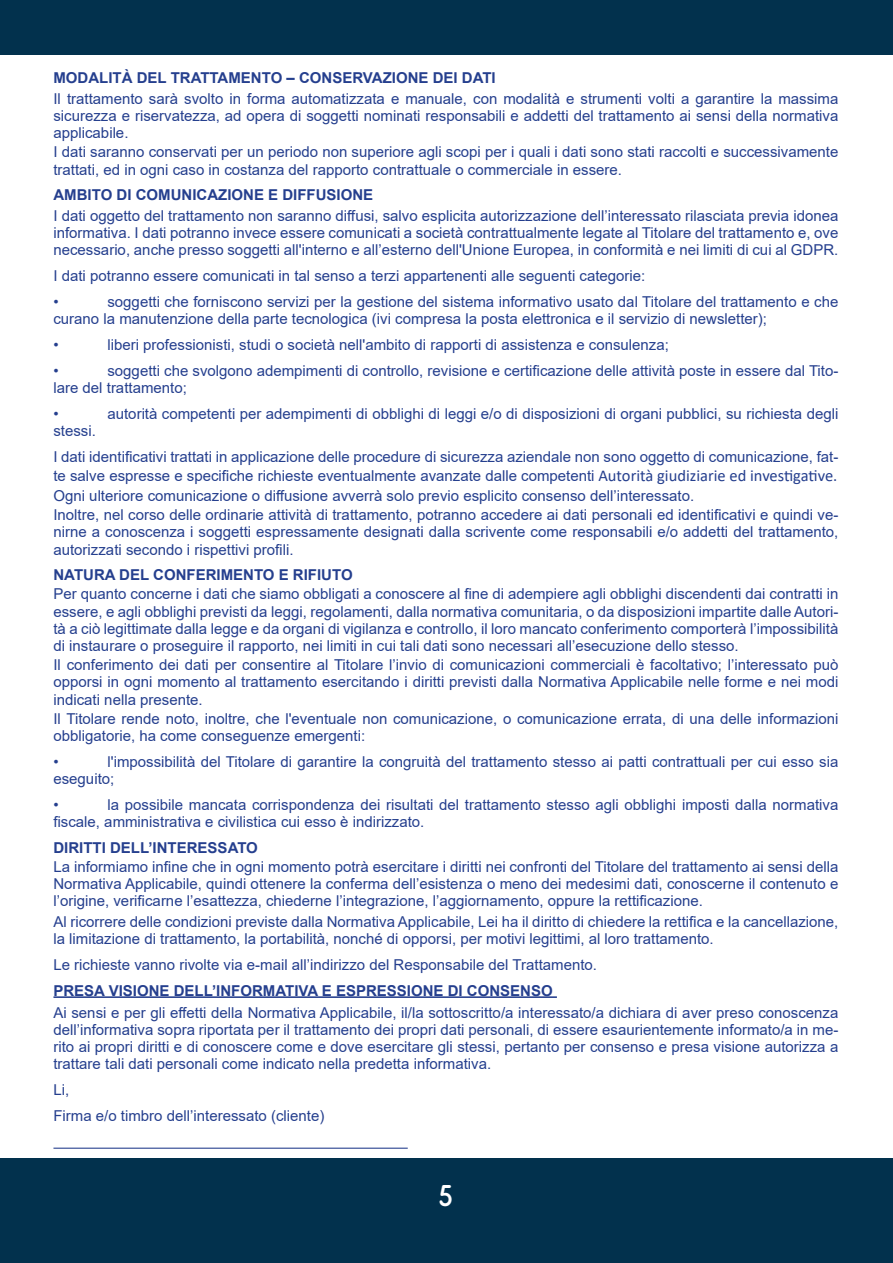
<style>
.page{position:relative;width:893px;height:1263px;background:#fff}
.page>*{position:absolute;margin:0;border:0;box-sizing:border-box;transform-origin:0 0}
.t1{font:30px "Matias";color:#fff}
.t2{font:15px/17.2px "Arial";color:#253f8e}
.t3{font:700 15px "Arial";color:#253f8e}
.s1{font-family:"Calibri";font-size:16.5px}
</style>
<div class="page">
<div style="left:0;top:0;width:893px;height:54px;background:#02314d"></div>
<div style="left:0;top:1159px;width:893px;height:104px;background:#02314d"></div>
<hr style="left:53px;top:996px;width:504px;height:2px;background:#253f8e">
<hr style="left:53px;top:1147px;width:355px;height:2px;background:#253f8e">
<p class="t3" style="left:53px;top:68px;width:444px">MODALITÀ DEL TRATTAMENTO – CONSERVAZIONE DEI DATI</p>
<p class="t2" style="left:53px;top:90px;width:786px;text-align:justify">Il trattamento sarà svolto in forma automatizzata e manuale, con modalità e strumenti volti a garantire la massima sicurezza e riservatezza, ad opera di soggetti nominati responsabili e addetti del trattamento ai sensi della normativa applicabile.</p>
<p class="t2" style="left:53px;top:143px;width:786px">I dati saranno conservati per un periodo non superiore agli scopi per i quali i dati sono stati raccolti e successivamente trattati, ed in ogni caso in costanza del rapporto contrattuale o commerciale in essere.</p>
<p class="t3" style="left:53px;top:185px;width:321px">AMBITO DI COMUNICAZIONE E DIFFUSIONE</p>
<p class="t2" style="left:53px;top:207px;width:786px;text-align:justify">I dati oggetto del trattamento non saranno diffusi, salvo esplicita autorizzazione dell’interessato rilasciata previa idonea informativa. I dati potranno invece essere comunicati a società contrattualmente legate al Titolare del trattamento e, ove necessario, anche presso soggetti all'interno e all’esterno dell'Unione Europea, in conformità e nei limiti di cui al GDPR.</p>
<p class="t2" style="left:53px;top:267px;width:593px">I dati potranno essere comunicati in tal senso a terzi appartenenti alle seguenti categorie:</p>
<p class="t2" style="left:53px;top:293px;width:7px">•</p>
<p class="t2" style="left:53px;top:293px;width:786px;text-indent:54px">soggetti che forniscono servizi per la gestione del sistema informativo usato dal Titolare del trattamento e che curano la manutenzione della parte tecnologica (ivi compresa la posta elettronica e il servizio di newsletter);</p>
<p class="t2" style="left:53px;top:336px;width:7px">•</p>
<p class="t2" style="left:107px;top:336px;width:563px">liberi professionisti, studi o società nell'ambito di rapporti di assistenza e consulenza;</p>
<p class="t2" style="left:53px;top:362px;width:7px">•</p>
<p class="t2" style="left:53px;top:362px;width:786px;text-indent:54px">soggetti che svolgono adempimenti di controllo, revisione e certificazione delle attività poste in essere dal Tito&shy;lare del trattamento;</p>
<p class="t2" style="left:53px;top:405px;width:7px">•</p>
<p class="t2" style="left:107px;top:405px;width:732px">autorità competenti per adempimenti di obblighi di leggi e/o di disposizioni di organi pubblici, su richiesta degli</p>
<p class="t2" style="left:53px;top:422px;width:44px">stessi.</p>
<p class="t2" style="left:53px;top:447px;width:786px;line-height:19px">I dati identificativi trattati in applicazione delle procedure di sicurezza aziendale non sono oggetto di comunicazione, fat&shy;te salve espresse e specifiche richieste eventualmente avanzate dalle competenti <span class="s1">Autorità giudiziarie ed investigative.</span></p>
<p class="t2" style="left:53px;top:487px;width:642px">Ogni ulteriore comunicazione o diffusione avverrà solo previo esplicito consenso dell’interessato.</p>
<p class="t2" style="left:53px;top:506px;width:786px;text-align:justify">Inoltre, nel corso delle ordinarie attività di trattamento, potranno accedere ai dati personali ed identificativi e quindi ve&shy;nirne a conoscenza i soggetti espressamente designati dalla scrivente come responsabili e/o addetti del trattamento, autorizzati secondo i rispettivi profili.</p>
<p class="t3" style="left:53px;top:565px;width:301px">NATURA DEL CONFERIMENTO E RIFIUTO</p>
<p class="t2" style="left:53px;top:585px;width:786px;text-align:justify">Per quanto concerne i dati che siamo obbligati a conoscere al fine di adempiere agli obblighi discendenti dai contratti in essere, e agli obblighi previsti da leggi, regolamenti, dalla normativa comunitaria, o da disposizioni impartite dalle Autori&shy;tà a ciò legittimate dalla legge e da organi di vigilanza e controllo, il loro mancato conferimento comporterà l’impossibilità di instaurare o proseguire il rapporto, nei limiti in cui tali dati sono necessari all’esecuzione dello stesso.</p>
<p class="t2" style="left:53px;top:656px;width:786px;text-align:justify">Il conferimento dei dati per consentire al Titolare l’invio di comunicazioni commerciali è facoltativo; l’interessato può opporsi in ogni momento al trattamento esercitando i diritti previsti dalla Normativa Applicabile nelle forme e nei modi indicati nella presente.</p>
<p class="t2" style="left:53px;top:710px;width:786px">Il Titolare rende noto, inoltre, che l'eventuale non comunicazione, o comunicazione errata, di una delle informazioni obbligatorie, ha come conseguenze emergenti:</p>
<p class="t2" style="left:53px;top:753px;width:7px">•</p>
<p class="t2" style="left:53px;top:753px;width:786px;text-indent:54px">l'impossibilità del Titolare di garantire la congruità del trattamento stesso ai patti contrattuali per cui esso sia eseguito;</p>
<p class="t2" style="left:53px;top:796px;width:7px">•</p>
<p class="t2" style="left:53px;top:796px;width:786px;text-indent:54px">la possibile mancata corrispondenza dei risultati del trattamento stesso agli obblighi imposti dalla normativa fiscale, amministrativa e civilistica cui esso è indirizzato.</p>
<p class="t3" style="left:53px;top:837px;width:206px">DIRITTI DELL’INTERESSATO</p>
<p class="t2" style="left:53px;top:858px;width:786px;text-align:justify">La informiamo infine che in ogni momento potrà esercitare i diritti nei confronti del Titolare del trattamento ai sensi della Normativa Applicabile, quindi ottenere la conferma dell’esistenza o meno dei medesimi dati, conoscerne il contenuto e l’origine, verificarne l’esattezza, chiederne l’integrazione, l’aggiornamento, oppure la rettificazione.</p>
<p class="t2" style="left:53px;top:913px;width:786px">Al ricorrere delle condizioni previste dalla Normativa Applicabile, Lei ha il diritto di chiedere la rettifica e la cancellazione, la limitazione di trattamento, la portabilità, nonché di opporsi, per motivi legittimi, al loro trattamento.</p>
<p class="t2" style="left:53px;top:956px;width:545px">Le richieste vanno rivolte via e-mail all’indirizzo del Responsabile del Trattamento.</p>
<p class="t3" style="left:53px;top:980px;width:501px">PRESA VISIONE DELL’INFORMATIVA E ESPRESSIONE DI CONSENSO</p>
<p class="t2" style="left:53px;top:1003px;width:786px;text-align:justify">Ai sensi e per gli effetti della Normativa Applicabile, il/la sottoscritto/a interessato/a dichiara di aver preso conoscenza dell’informativa sopra riportata per il trattamento dei propri dati personali, di essere esaurientemente informato/a in me&shy;rito ai propri diritti e di conoscere come e dove esercitare gli stessi, pertanto per consenso e presa visione autorizza a trattare tali dati personali come indicato nella predetta informativa.</p>
<p class="t2" style="left:53px;top:1081px;width:17px">Li,</p>
<p class="t2" style="left:53px;top:1107px;width:272px">Firma e/o timbro dell’interessato (cliente)</p>
<h1 class="t1" style="left:439px;top:1176px;width:16px">5</h1>
</div>
